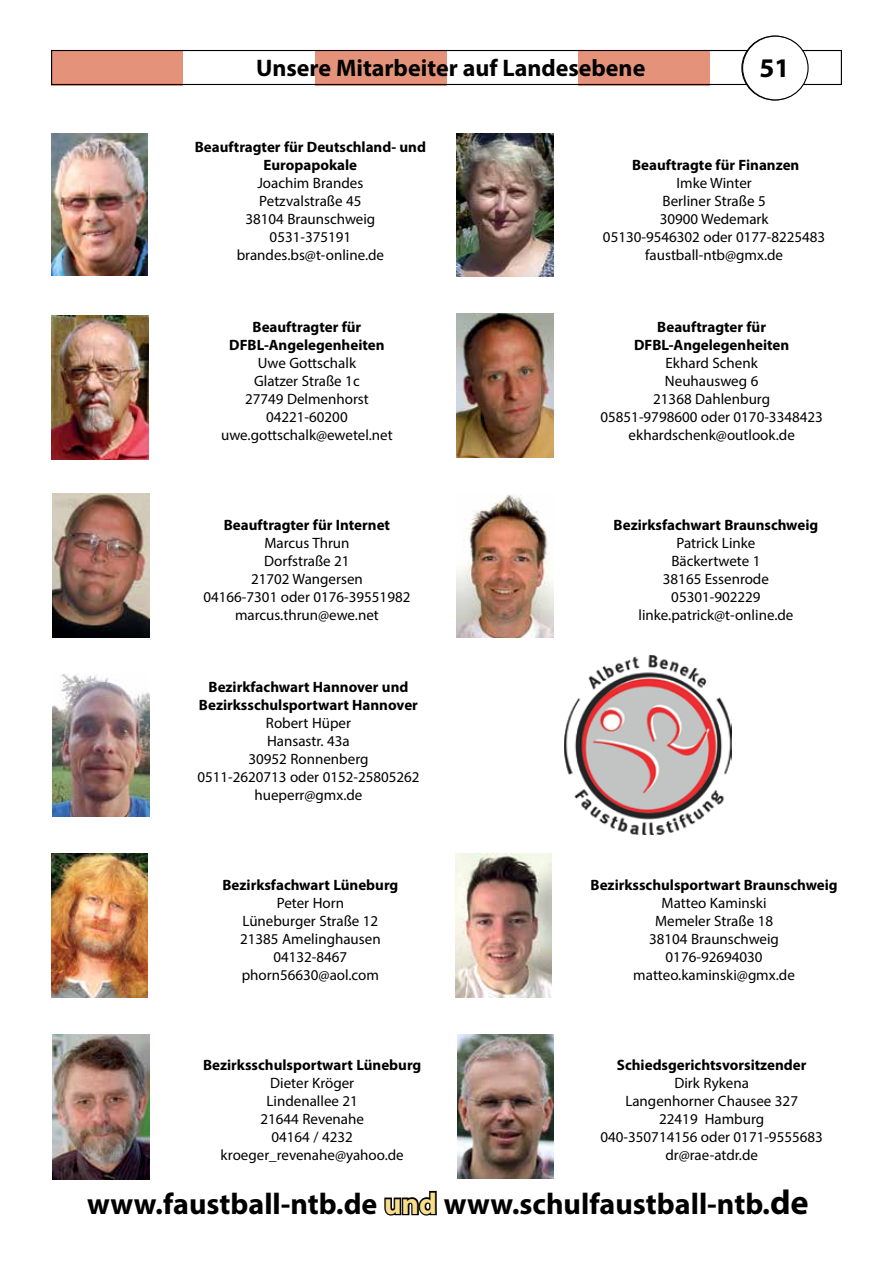
<style>
.page{position:relative;width:893px;height:1263px;background:#fff}
.page>*{position:absolute;margin:0;border:0;box-sizing:border-box;transform-origin:0 0}
.t1{font:700 30px "Myriad Pro";color:#000}
.t2{font:700 27px "Myriad Pro";color:#000}
.t3{font:700 24px "Myriad Pro";color:#000}
.t4{font:15px/18px "Myriad Pro";color:#000;text-align:center}
.t5{font:700 15px/18px "Myriad Pro";color:#000;text-align:center}
.s1{color:#f9de8a}
.s2{font-size:34.5px}
</style>
<div class="page">
<div style="left:51px;top:51px;width:132px;height:34px;background:#e5927a"></div>
<div style="left:315px;top:51px;width:131px;height:34px;background:#e5927a"></div>
<div style="left:578px;top:51px;width:132px;height:34px;background:#e5927a"></div>
<div style="left:51px;top:50px;width:791px;height:35px;border:1px solid #000"></div>
<div style="left:743px;top:36px;width:65px;height:64px;background:#fff;border-radius:50%"></div>
<div style="left:742px;top:36px;width:67px;height:64px;border:1px solid #000;border-radius:50%"></div>
<svg style="left:384px;top:1190px;width:53px;height:26px"></svg>
<img style="left:52px;top:315px;width:96px;height:144px">
<img style="left:53px;top:674px;width:96px;height:143px">
<img style="left:51px;top:854px;width:96px;height:144px">
<img style="left:457px;top:494px;width:96px;height:144px">
<img style="left:457px;top:1034px;width:97px;height:145px">
<img style="left:53px;top:1034px;width:96px;height:145px">
<img style="left:457px;top:134px;width:96px;height:143px">
<img style="left:51px;top:134px;width:96px;height:141px">
<img style="left:53px;top:494px;width:96px;height:143px">
<img style="left:455px;top:854px;width:96px;height:143px">
<img style="left:457px;top:314px;width:96px;height:144px">
<img style="left:564px;top:656px;width:168px;height:178px">
<h3 class="t3" style="left:256px;top:53px;width:391px">Unsere Mitarbeiter auf Landesebene</h3>
<h2 class="t2" style="left:760px;top:50px;width:31px">51</h2>
<p class="t5" style="left:195px;top:137px;width:233px">Beauftragter für Deutschland- und<br>Europapokale</p>
<p class="t4" style="left:237px;top:173px;width:149px">Joachim Brandes<br>Petzvalstraße 45<br>38104 Braunschweig<br>0531-375191 brandes.bs@t-online.de</p>
<p class="t5" style="left:229px;top:317px;width:157px">Beauftragter für<br>DFBL-Angelegenheiten</p>
<p class="t4" style="left:221px;top:353px;width:173px">Uwe Gottschalk<br>Glatzer Straße 1c<br>27749 Delmenhorst<br>04221-60200 uwe.gottschalk@ewetel.net</p>
<p class="t5" style="left:224px;top:515px;width:168px">Beauftragter für Internet</p>
<p class="t4" style="left:203px;top:533px;width:208px">Marcus Thrun<br>Dorfstraße 21<br>21702 Wangersen<br>04166-7301 oder 0176-39551982 marcus.thrun@ewe.net</p>
<p class="t5" style="left:199px;top:677px;width:220px">Bezirkfachwart Hannover und<br>Bezirksschulsportwart Hannover</p>
<p class="t4" style="left:197px;top:713px;width:224px">Robert Hüper<br>Hansastr. 43a<br>30952 Ronnenberg<br>0511-2620713 oder 0152-25805262 hueperr@gmx.de</p>
<p class="t5" style="left:222px;top:875px;width:177px">Bezirksfachwart Lüneburg</p>
<p class="t4" style="left:240px;top:893px;width:142px">Peter Horn<br>Lüneburger Straße 12<br>21385 Amelinghausen<br>04132-8467 phorn56630@aol.com</p>
<p class="t5" style="left:203px;top:1055px;width:220px">Bezirksschulsportwart Lüneburg</p>
<p class="t4" style="left:221px;top:1073px;width:185px">Dieter Kröger<br>Lindenallee 21<br>21644 Revenahe<br>04164 / 4232 kroeger_revenahe@yahoo.de</p>
<p class="t5" style="left:632px;top:155px;width:169px">Beauftragte für Finanzen</p>
<p class="t4" style="left:603px;top:173px;width:224px">Imke Winter<br>Berliner Straße 5<br>30900 Wedemark<br>05130-9546302 oder 0177-8225483 faustball-ntb@gmx.de</p>
<p class="t5" style="left:634px;top:317px;width:157px">Beauftragter für<br>DFBL-Angelegenheiten</p>
<p class="t4" style="left:600px;top:353px;width:224px">Ekhard Schenk<br>Neuhausweg 6<br>21368 Dahlenburg<br>05851-9798600 oder 0170-3348423 ekhardschenk@outlook.de</p>
<p class="t5" style="left:614px;top:515px;width:206px">Bezirksfachwart Braunschweig</p>
<p class="t4" style="left:638px;top:533px;width:156px">Patrick Linke<br>Bäckertwete 1<br>38165 Essenrode<br>05301-902229 linke.patrick@t-online.de</p>
<p class="t5" style="left:591px;top:875px;width:249px">Bezirksschulsportwart Braunschweig</p>
<p class="t4" style="left:633px;top:893px;width:163px">Matteo Kaminski<br>Memeler Straße 18<br>38104 Braunschweig<br>0176-92694030 matteo.kaminski@gmx.de</p>
<p class="t5" style="left:617px;top:1055px;width:191px">Schiedsgerichtsvorsitzender</p>
<p class="t4" style="left:600px;top:1073px;width:224px">Dirk Rykena<br>Langenhorner Chausee 327<br>22419 Hamburg<br>040-350714156 oder 0171-9555683 dr@rae-atdr.de</p>
<h1 class="t1" style="left:87px;top:1184px;width:723px">www.faustball-ntb.de <span class="s1">und</span> www.schulfaustball-ntb.<span class="s2">de</span></h1>
</div>
